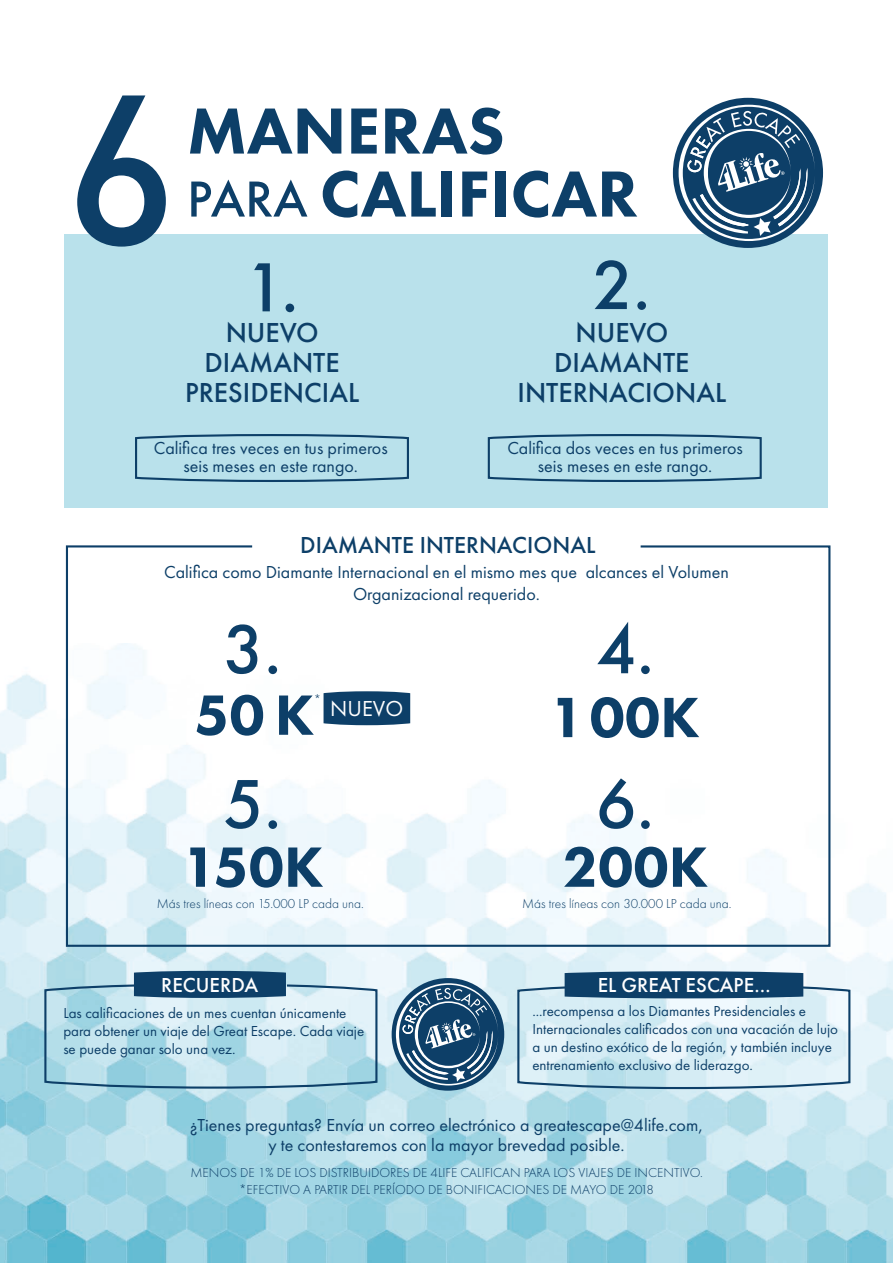
<style>
.page{position:relative;width:893px;height:1263px;background:#fff}
.page>*{position:absolute;margin:0;border:0;box-sizing:border-box;transform-origin:0 0}
.t1{font:500 210.45px "DIN";color:#0d3f68}
.t2{font:500 72px/154.8px "Futura PT";color:#0d3f68}
.t3{font:800 67.5px/63px "Futura PT";color:#0d3f68}
.t4{font:800 58.8px "Futura PT";color:#0d3f68}
.t5{font:500 28.5px/30px "Futura PT";color:#0d3f68;text-align:center}
.t6{font:500 24px "Futura PT";color:#0d3f68}
.t7{font:22.5px "Futura PT";color:#fff}
.t8{font:500 21px "Futura PT";color:#fff}
.t9{font:18px/18px "Futura PT";color:#0d3f68;text-align:center}
.t10{font:15px/18px "Futura PT";color:#0d3f68}
.t11{font:300 13.5px/17.2px "Futura PT";color:#0d3f68;text-align:center}
.s1{font-weight:500;font-size:52.5px}
</style>
<div class="page">
<div style="left:64px;top:234px;width:764px;height:274px;background:#b9e1eb"></div>
<img style="left:0;top:674px;width:893px;height:589px">
<div style="left:673px;top:98px;width:150px;height:150px;background:#0d3f68;border-radius:50%"></div>
<svg style="left:679px;top:105px;width:136px;height:136px"></svg>
<svg style="left:487px;top:434px;width:275px;height:48px"></svg>
<svg style="left:135px;top:434px;width:274px;height:48px"></svg>
<svg style="left:65px;top:545px;width:766px;height:403px"></svg>
<div style="left:324px;top:691px;width:86px;height:34px;background:#0d3f68"></div>
<svg style="left:43px;top:983px;width:808px;height:107px"></svg>
<svg style="left:134px;top:971px;width:152px;height:27px"></svg>
<div style="left:565px;top:971px;width:238px;height:27px;background:#0d3f68"></div>
<h1 class="t1" style="left:65px;top:35px;width:114px">6</h1>
<h3 class="t3" style="left:187px;top:98px;width:452px">MANERAS<br><span class="s1">PARA</span> CALIFICAR</h3>
<h2 class="t2" style="left:244px;top:210px;width:55px">1.</h2>
<h2 class="t2" style="left:592px;top:208px;width:60px">2.</h2>
<h3 class="t5" style="left:185px;top:317px;width:176px">NUEVO<br>DIAMANTE<br>PRESIDENCIAL</h3>
<h3 class="t5" style="left:517px;top:317px;width:210px">NUEVO<br>DIAMANTE<br>INTERNACIONAL</h3>
<p class="t9" style="left:154px;top:439px;width:235px">Califica tres veces en tus primeros seis meses en este rango.</p>
<p class="t9" style="left:507px;top:439px;width:237px">Califica dos veces en tus primeros seis meses en este rango.</p>
<h3 class="t6" style="left:300px;top:531px;width:297px">DIAMANTE INTERNACIONAL</h3>
<p class="t9" style="left:164px;top:561px;width:566px;line-height:21.6px">Califica como Diamante Internacional en el mismo mes que alcances el Volumen<br>Organizacional requerido.</p>
<h2 class="t2" style="left:596px;top:572px;width:60px">4.</h2>
<h2 class="t2" style="left:223px;top:572px;width:60px">3.<br>5.</h2>
<p class="t11" style="left:314px;top:691px;width:9px">*</p>
<h3 class="t4" style="left:194px;top:678px;width:122px">50K</h3>
<h3 class="t4" style="left:550px;top:681px;width:151px">100K</h3>
<p class="t7" style="left:330px;top:695px;width:74px">NUEVO</p>
<h2 class="t2" style="left:596px;top:727px;width:60px">6.</h2>
<h3 class="t4" style="left:182px;top:830px;width:143px">150K</h3>
<h3 class="t4" style="left:563px;top:830px;width:147px">200K</h3>
<p class="t11" style="left:157px;top:894px;width:209px">Más tres líneas con 15.000 LP cada una.</p>
<p class="t11" style="left:522px;top:894px;width:211px">Más tres líneas con 30.000 LP cada una.</p>
<p class="t8" style="left:161px;top:972px;width:99px">RECUERDA</p>
<p class="t8" style="left:598px;top:972px;width:175px">EL GREAT ESCAPE…</p>
<p class="t10" style="left:63px;top:1004px;width:302px">Las calificaciones de un mes cuentan únicamente para obtener un viaje del Great Escape. Cada viaje se puede ganar solo una vez.</p>
<p class="t10" style="left:532px;top:1002px;width:307px">...recompensa a los Diamantes Presidenciales e Internacionales calificados con una vacación de lujo a un destino exótico de la región, y también incluye entrenamiento exclusivo de liderazgo.</p>
<p class="t9" style="left:190px;top:1115px;width:515px;line-height:19.5px">¿Tienes preguntas? Envía un correo electrónico a greatescape@4life.com, y te contestaremos con la mayor brevedad posible.</p>
<p class="t11" style="left:190px;top:1164px;width:514px">MENOS DE 1% DE LOS DISTRIBUIDORES DE 4LIFE CALIFICAN PARA LOS VIAJES DE INCENTIVO. *EFECTIVO A PARTIR DEL PERÍODO DE BONIFICACIONES DE MAYO DE 2018</p>
</div>
